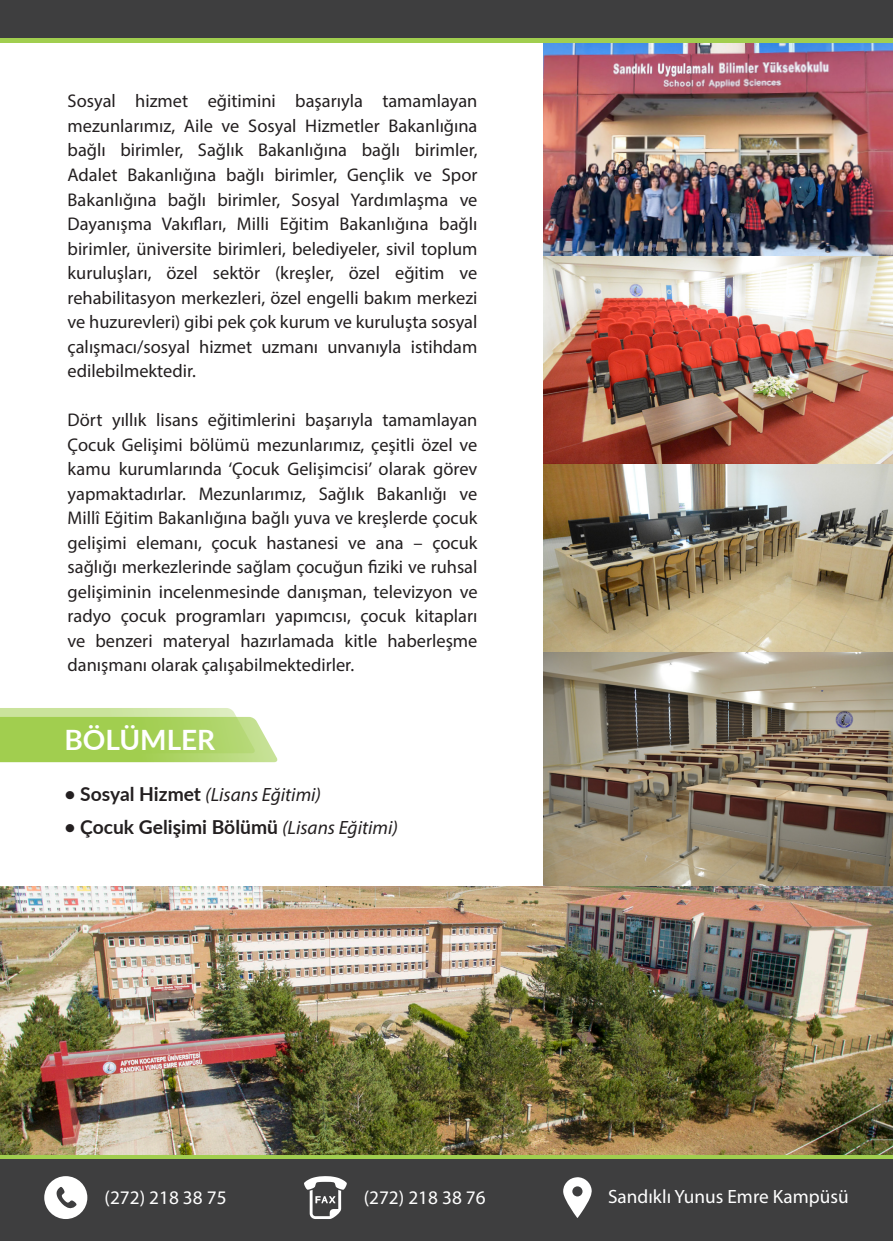
<style>
.page{position:relative;width:893px;height:1241px;background:#fff}
.page>*{position:absolute;margin:0;border:0;box-sizing:border-box;transform-origin:0 0}
.t1{font:700 28px "Lato";color:#fff}
.t2{font:19.25px "Myriad Pro";color:#fff}
.t3{font:700 19.25px "Lato";color:#231f20}
.t4{font:italic 19.25px "Myriad Pro";color:#231f20}
.t5{font:18.38px/24.5px "Myriad Pro";color:#231f20;text-align:justify}
.s1{font-family:"Lato";font-weight:700;font-style:normal}
.s2{font-family:"Myriad Pro";font-weight:400;font-style:italic}
</style>
<div class="page">
<div style="left:0;top:1153px;width:893px;height:87px;background:#3e3e3f"></div>
<img style="left:0;top:1153px;width:893px;height:5px">
<div style="left:0;top:0;width:893px;height:39px;background:#3e3e3f"></div>
<img style="left:543px;top:43px;width:350px;height:843px">
<div style="left:0;top:38px;width:893px;height:5px;background:#a1ce4f"></div>
<svg style="left:563px;top:1177px;width:29px;height:40px"></svg>
<svg style="left:304px;top:1176px;width:43px;height:42px"></svg>
<svg style="left:44px;top:1176px;width:43px;height:42px"></svg>
<img style="left:0;top:886px;width:893px;height:267px">
<svg style="left:0;top:708px;width:278px;height:54px;background:#b2d770"></svg>
<p class="t5" style="left:68px;top:89px;width:411px">Sosyal hizmet eğitimini başarıyla tamamlayan mezunlarımız, Aile ve Sosyal Hizmetler Bakanlığına bağlı birimler, Sağlık Bakanlığına bağlı birimler, Adalet Bakanlığına bağlı birimler, Gençlik ve Spor Bakanlığına bağlı birimler, Sosyal Yardımlaşma ve Dayanışma Vakıfları, Milli Eğitim Bakanlığına bağlı birimler, üniversite birimleri, belediyeler, sivil toplum kuruluşları, özel sektör (kreşler, özel eğitim ve rehabilitasyon merkezleri, özel engelli bakım merkezi ve huzurevleri) gibi pek çok kurum ve kuruluşta sosyal çalışmacı/sosyal hizmet uzmanı unvanıyla istihdam edilebilmektedir.</p>
<p class="t5" style="left:68px;top:407px;width:411px">Dört yıllık lisans eğitimlerini başarıyla tamamlayan Çocuk Gelişimi bölümü mezunlarımız, çeşitli özel ve kamu kurumlarında ‘Çocuk Gelişimcisi’ olarak görev yapmaktadırlar. Mezunlarımız, Sağlık Bakanlığı ve Millî Eğitim Bakanlığına bağlı yuva ve kreşlerde çocuk gelişimi elemanı, çocuk hastanesi ve ana – çocuk sağlığı merkezlerinde sağlam çocuğun fiziki ve ruhsal gelişiminin incelenmesinde danışman, televizyon ve radyo çocuk programları yapımcısı, çocuk kitapları ve benzeri materyal hazırlamada kitle haberleşme danışmanı olarak çalışabilmektedirler.</p>
<p class="t1" style="left:64px;top:719px;width:152px">BÖLÜMLER</p>
<p class="t4" style="left:64px;top:782px;width:258px"><span class="s1">• Sosyal Hizmet</span> (Lisans Eğitimi)</p>
<p class="t3" style="left:64px;top:813px;width:335px">• Çocuk Gelişimi Bölümü <span class="s2">(Lisans Eğitimi)</span></p>
<p class="t2" style="left:105px;top:1185px;width:123px">(272) 218 38 75</p>
<p class="t2" style="left:364px;top:1185px;width:123px">(272) 218 38 76</p>
<p class="t2" style="left:608px;top:1184px;width:242px">Sandıklı Yunus Emre Kampüsü</p>
</div>
